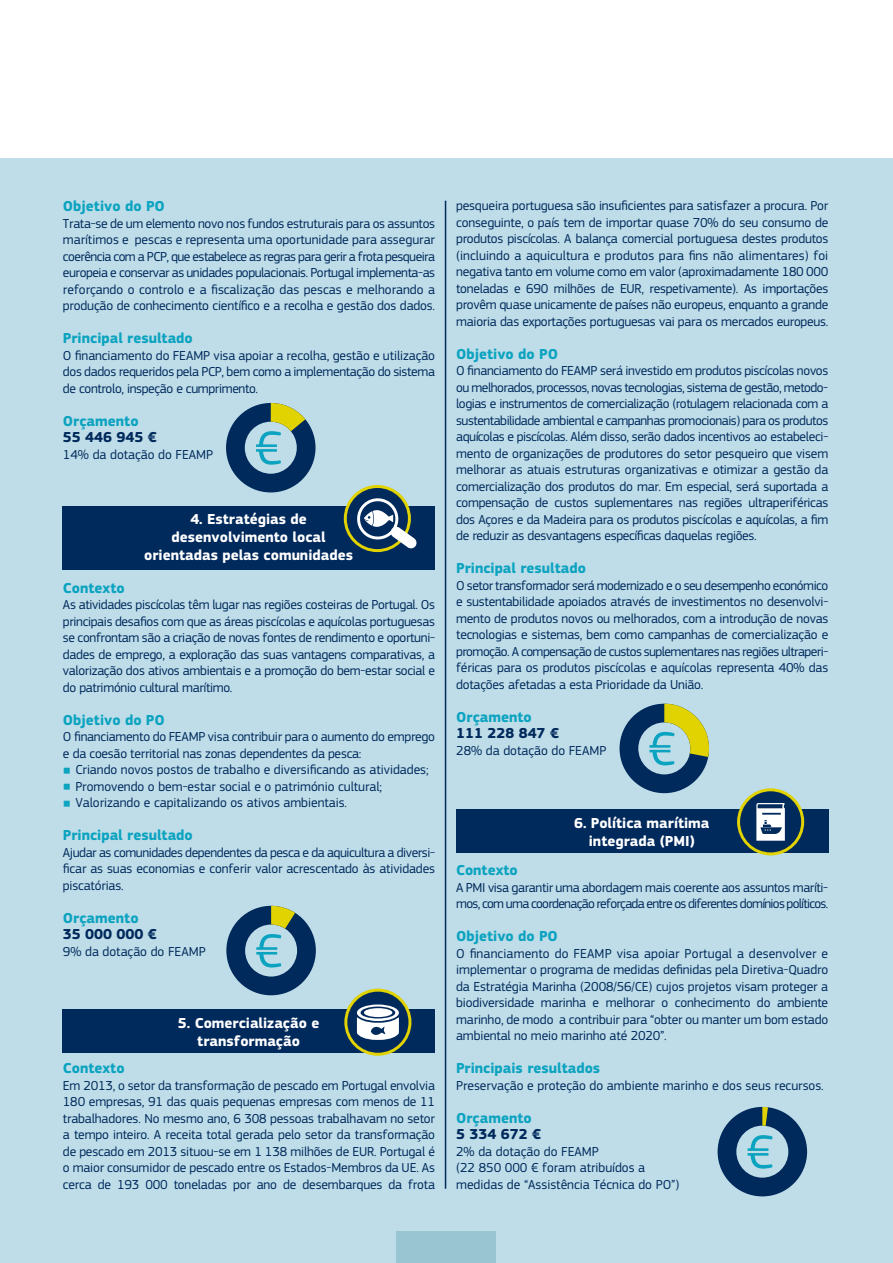
<style>
.page{position:relative;width:893px;height:1263px;background:#fff}
.page>*{position:absolute;margin:0;border:0;box-sizing:border-box;transform-origin:0 0}
.t1{font:700 15px/16.5px "EC Square Sans Pro";color:#0ba3c0}
.t2{font:700 15px/18px "EC Square Sans Pro";color:#fff;text-align:center}
.t3{font:700 15px/16.5px "EC Square Sans Pro";color:#00295c}
.t4{font:13.5px/16.5px "EC Square Sans Pro";letter-spacing:-.01em;color:#00295c;text-align:justify}
.t5{font:13.5px/16.5px "EC Square Sans Pro";letter-spacing:-.05em;color:#00295c}
.s1{color:#00295c}
.s2{font-size:9.3px;color:#0ba3c0}
.s3{color:#0ba3c0}
</style>
<div class="page">
<div style="left:0;top:159px;width:893px;height:1104px;background:#bedde8"></div>
<hr style="left:445px;top:201px;width:1px;height:988px;background:#00295c">
<div style="left:396px;top:1231px;width:99px;height:32px;background:#99c4d1"></div>
<div style="left:63px;top:506px;width:372px;height:63px;background:#00295c"></div>
<svg style="left:344px;top:485px;width:73px;height:67px"></svg>
<div style="left:456px;top:809px;width:372px;height:44px;background:#00295c"></div>
<svg style="left:737px;top:788px;width:67px;height:67px"></svg>
<svg style="left:226px;top:403px;width:90px;height:89px"></svg>
<svg style="left:226px;top:906px;width:90px;height:89px"></svg>
<svg style="left:619px;top:704px;width:90px;height:89px"></svg>
<svg style="left:718px;top:1107px;width:89px;height:89px"></svg>
<div style="left:63px;top:1010px;width:372px;height:43px;background:#00295c"></div>
<svg style="left:344px;top:989px;width:67px;height:67px"></svg>
<div style="left:364px;top:1008px;width:28px;height:9px;background:#fff;border-radius:50%"></div>
<p class="t1" style="left:63px;top:198px;width:103px">Objetivo do PO</p>
<p class="t4" style="left:63px;top:215px;width:374px">Trata-se de um elemento novo nos fundos estruturais para os assuntos marítimos e pescas e representa uma oportunidade para assegurar coerência com a PCP, que estabelece as regras para gerir a frota pesqueira europeia e conservar as unidades populacionais. Portugal implementa-as reforçando o controlo e a fiscalização das pescas e melhorando a produção de conhecimento científico e a recolha e gestão dos dados.</p>
<p class="t1" style="left:63px;top:330px;width:131px">Principal resultado</p>
<p class="t4" style="left:63px;top:347px;width:374px">O financiamento do FEAMP visa apoiar a recolha, gestão e utilização dos dados requeridos pela PCP, bem como a implementação do sistema de controlo, inspeção e cumprimento.</p>
<p class="t1" style="left:63px;top:413px;width:95px">Orçamento<br><span class="s1">55 446 945 €</span></p>
<p class="t4" style="left:63px;top:446px;width:152px">14% da dotação do FEAMP</p>
<p class="t2" style="left:144px;top:511px;width:210px">4. Estratégias de desenvolvimento local orientadas pelas comunidades</p>
<p class="t1" style="left:63px;top:580px;width:63px">Contexto</p>
<p class="t4" style="left:63px;top:597px;width:374px">As atividades piscícolas têm lugar nas regiões costeiras de Portugal. Os principais desafios com que as áreas piscícolas e aquícolas portuguesas se confrontam são a criação de novas fontes de rendimento e oportuni&shy;dades de emprego, a exploração das suas vantagens comparativas, a valorização dos ativos ambientais e a promoção do bem-estar social e do património cultural marítimo.</p>
<p class="t1" style="left:63px;top:712px;width:103px">Objetivo do PO</p>
<p class="t4" style="left:63px;top:729px;width:374px">O financiamento do FEAMP visa contribuir para o aumento do emprego e da coesão territorial nas zonas dependentes da pesca:</p>
<p class="t4" style="left:63px;top:762px;width:367px"><span class="s2">■</span> Criando novos postos de trabalho e diversificando as atividades;</p>
<p class="t4" style="left:63px;top:778px;width:321px"><span class="s2">■</span> Promovendo o bem-estar social e o património cultural;</p>
<p class="t4" style="left:63px;top:795px;width:286px"><span class="s2">■</span> Valorizando e capitalizando os ativos ambientais.</p>
<p class="t1" style="left:63px;top:827px;width:131px">Principal resultado</p>
<p class="t4" style="left:63px;top:844px;width:374px">Ajudar as comunidades dependentes da pesca e da aquicultura a diversi&shy;ficar as suas economias e conferir valor acrescentado às atividades piscatórias.</p>
<p class="t1" style="left:63px;top:910px;width:95px">Orçamento<br><span class="s1">35 000 000 €</span></p>
<p class="t4" style="left:63px;top:943px;width:144px">9% da dotação do FEAMP</p>
<p class="t2" style="left:178px;top:1015px;width:143px">5. Comercialização e transformação</p>
<p class="t1" style="left:63px;top:1060px;width:63px">Contexto</p>
<p class="t4" style="left:63px;top:1077px;width:374px">Em 2013, o setor da transformação de pescado em Portugal envolvia 180 empresas, 91 das quais pequenas empresas com menos de 11 trabalhadores. No mesmo ano, 6 308 pessoas trabalhavam no setor a tempo inteiro. A receita total gerada pelo setor da transformação de pescado em 2013 situou-se em 1 138 milhões de EUR. Portugal é o maior consumidor de pescado entre os Estados-Membros da UE. As cerca de 193 000 toneladas por ano de desembarques da frota</p>
<p class="t4" style="left:456px;top:198px;width:374px">pesqueira portuguesa são insuficientes para satisfazer a procura. Por conseguinte, o país tem de importar quase 70% do seu consumo de produtos piscícolas. A balança comercial portuguesa destes produtos (incluindo a aquicultura e produtos para fins não alimentares) foi negativa tanto em volume como em valor (aproximadamente 180 000 toneladas e 690 milhões de EUR, respetivamente). As importações provêm quase unicamente de países não europeus, enquanto a grande maioria das exportações portuguesas vai para os mercados europeus.</p>
<p class="t1" style="left:456px;top:346px;width:103px">Objetivo do PO</p>
<p class="t4" style="left:456px;top:363px;width:374px">O financiamento do FEAMP será investido em produtos piscícolas novos ou melhorados, processos, novas tecnologias, sistema de gestão, metodo&shy;logias e instrumentos de comercialização (rotulagem relacionada com a sustentabilidade ambiental e campanhas promocionais) para os produtos aquícolas e piscícolas. Além disso, serão dados incentivos ao estabeleci&shy;mento de organizações de produtores do setor pesqueiro que visem melhorar as atuais estruturas organizativas e otimizar a gestão da comercialização dos produtos do mar. Em especial, será suportada a compensação de custos suplementares nas regiões ultraperiféricas dos Açores e da Madeira para os produtos piscícolas e aquícolas, a fim de reduzir as desvantagens específicas daquelas regiões.</p>
<p class="t1" style="left:456px;top:561px;width:131px">Principal resultado</p>
<p class="t4" style="left:456px;top:577px;width:374px">O setor transformador será modernizado e o seu desempenho económico e sustentabilidade apoiados através de investimentos no desenvolvi&shy;mento de produtos novos ou melhorados, com a introdução de novas tecnologias e sistemas, bem como campanhas de comercialização e promoção. A compensação de custos suplementares nas regiões ultraperi&shy;féricas para os produtos piscícolas e aquícolas representa 40% das dotações afetadas a esta Prioridade da União.</p>
<p class="t3" style="left:456px;top:709px;width:104px"><span class="s3">Orçamento<br></span>111 228 847 €</p>
<p class="t4" style="left:456px;top:742px;width:152px">28% da dotação do FEAMP</p>
<p class="t2" style="left:574px;top:814px;width:137px">6. Política marítima integrada (PMI)</p>
<p class="t1" style="left:456px;top:862px;width:63px">Contexto</p>
<p class="t5" style="left:456px;top:879px;width:374px">A PMI visa garantir uma abordagem mais coerente aos assuntos maríti&shy;mos, com uma coordenação reforçada entre os diferentes domínios políticos.</p>
<p class="t1" style="left:456px;top:928px;width:103px">Objetivo do PO</p>
<p class="t4" style="left:456px;top:945px;width:374px">O financiamento do FEAMP visa apoiar Portugal a desenvolver e implementar o programa de medidas definidas pela Diretiva-Quadro da Estratégia Marinha (2008/56/CE) cujos projetos visam proteger a biodiversidade marinha e melhorar o conhecimento do ambiente marinho, de modo a contribuir para “obter ou manter um bom estado ambiental no meio marinho até 2020”.</p>
<p class="t1" style="left:456px;top:1060px;width:146px">Principais resultados</p>
<p class="t4" style="left:456px;top:1077px;width:369px">Preservação e proteção do ambiente marinho e dos seus recursos.</p>
<p class="t1" style="left:456px;top:1110px;width:86px">Orçamento<br><span class="s1">5 334 672 €</span></p>
<p class="t4" style="left:456px;top:1143px;width:225px;text-align:left">2% da dotação do FEAMP<br>(22 850 000 € foram atribuídos a medidas de “Assistência Técnica do PO”)</p>
</div>
